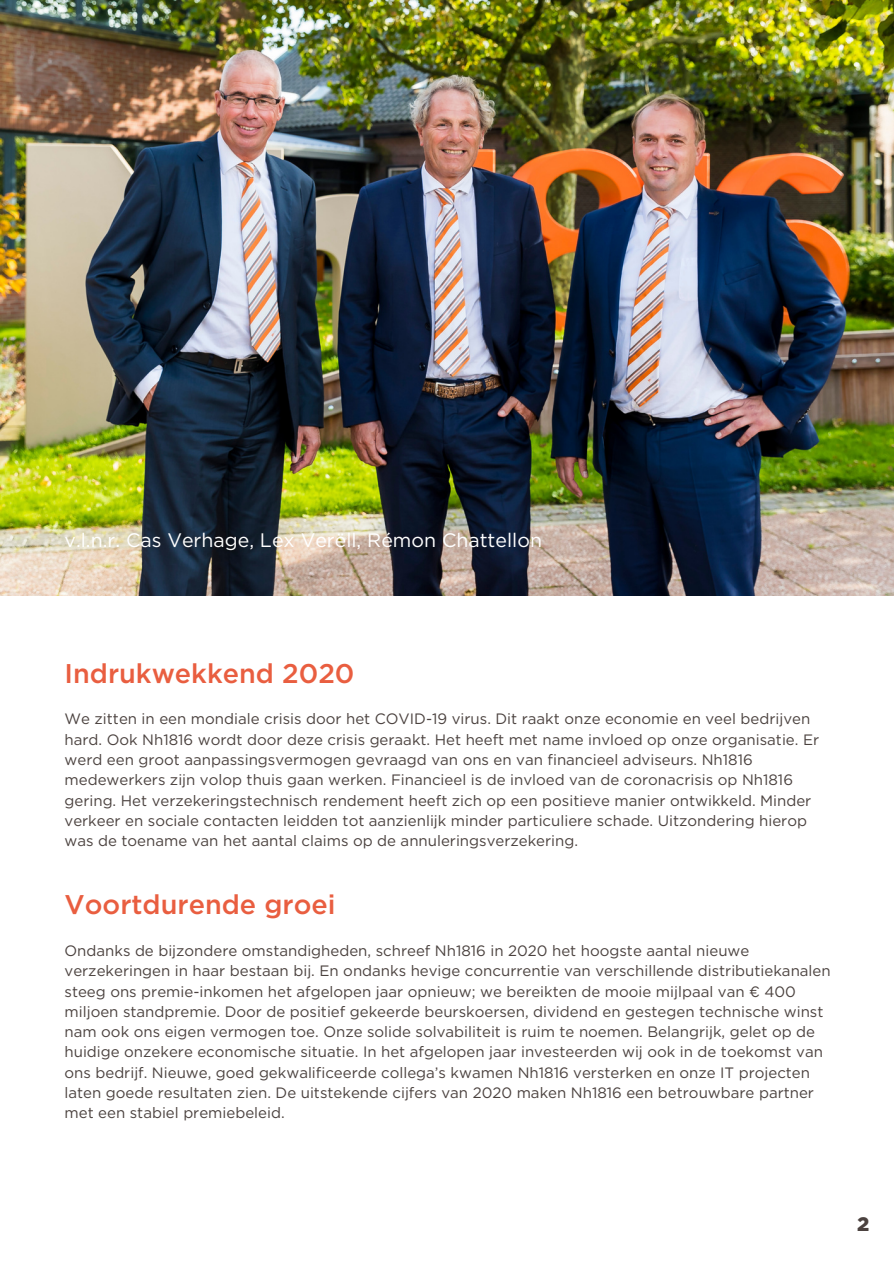
<style>
.page{position:relative;width:894px;height:1264px;background:#fff}
.page>*{position:absolute;margin:0;border:0;box-sizing:border-box;transform-origin:0 0}
.t1{font:500 27px "Gotham";color:#e95e40}
.t2{font:19.5px "Gotham";color:#fff}
.t3{font:900 19.5px "Gotham";color:#4b423f}
.t4{font:15px/20.2px "Gotham";color:#4b423f}
</style>
<div class="page">
<img style="left:0;top:0;width:893px;height:596px">
<p class="t2" style="left:64px;top:531px;width:479px">v.l.n.r. Cas Verhage, Lex Verëll, Rémon Chattellon</p>
<p class="t1" style="left:64px;top:661px;width:291px">Indrukwekkend 2020</p>
<p class="t4" style="left:64px;top:709px;width:756px">We zitten in een mondiale crisis door het COVID-19 virus. Dit raakt onze economie en veel bedrijven hard. Ook Nh1816 wordt door deze crisis geraakt. Het heeft met name invloed op onze organisatie. Er werd een groot aanpassingsvermogen gevraagd van ons en van financieel adviseurs. Nh1816 medewerkers zijn volop thuis gaan werken. Financieel is de invloed van de coronacrisis op Nh1816 gering. Het verzekeringstechnisch rendement heeft zich op een positieve manier ontwikkeld. Minder verkeer en sociale contacten leidden tot aanzienlijk minder particuliere schade. Uitzondering hierop was de toename van het aantal claims op de annuleringsverzekering.</p>
<p class="t1" style="left:64px;top:892px;width:272px">Voortdurende groei</p>
<p class="t4" style="left:64px;top:941px;width:767px">Ondanks de bijzondere omstandigheden, schreef Nh1816 in 2020 het hoogste aantal nieuwe verzekeringen in haar bestaan bij. En ondanks hevige concurrentie van verschillende distributiekanalen steeg ons premie-inkomen het afgelopen jaar opnieuw; we bereikten de mooie mijlpaal van € 400 miljoen standpremie. Door de positief gekeerde beurskoersen, dividend en gestegen technische winst nam ook ons eigen vermogen toe. Onze solide solvabiliteit is ruim te noemen. Belangrijk, gelet op de huidige onzekere economische situatie. In het afgelopen jaar investeerden wij ook in de toekomst van ons bedrijf. Nieuwe, goed gekwalificeerde collega’s kwamen Nh1816 versterken en onze IT projecten laten goede resultaten zien. De uitstekende cijfers van 2020 maken Nh1816 een betrouwbare partner met een stabiel premiebeleid.</p>
<p class="t3" style="left:856px;top:1215px;width:14px">2</p>
</div>
